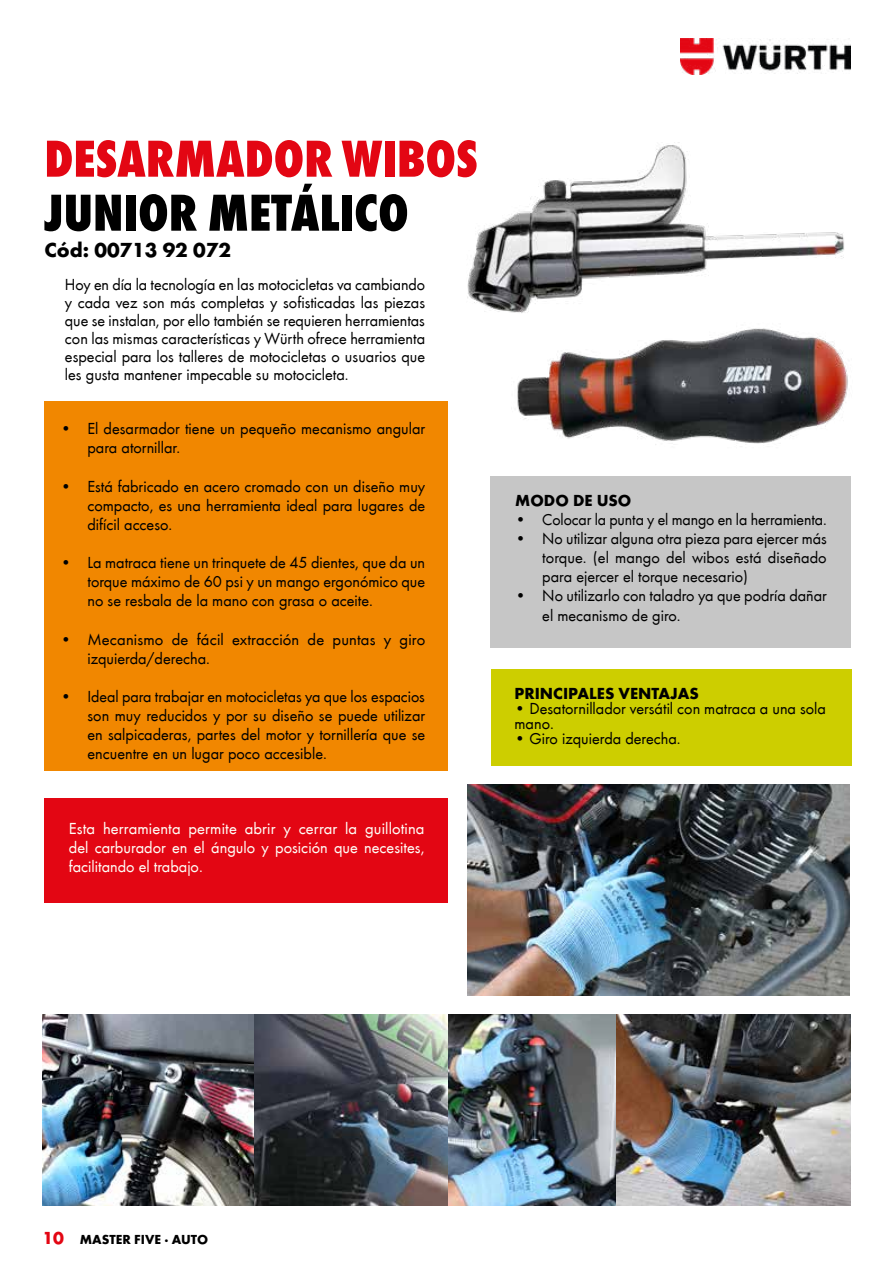
<style>
.page{position:relative;width:893px;height:1263px;background:#fff}
.page>*{position:absolute;margin:0;border:0;box-sizing:border-box;transform-origin:0 0}
.t1{font:800 condensed 54px "Wuerth";color:#e30613}
.t2{font:800 condensed 54px "Wuerth";color:#000}
.t3{font:700 21px "Wuerth";color:#000}
.t4{font:16.5px/19.2px "Wuerth";color:#000;text-align:justify}
.t5{font:16.5px/19.2px "Wuerth";color:#fffef7;text-align:justify}
.t6{font:700 16.5px "Wuerth";color:#000}
.t7{font:700 13.5px "Wuerth";color:#000}
.s1{font-size:18px;color:#e30613}
</style>
<div class="page">
<img style="left:680px;top:38px;width:170px;height:37px">
<div style="left:491px;top:669px;width:361px;height:96px;background:#cdce00"></div>
<div style="left:490px;top:476px;width:360px;height:171px;background:#c6c6c6"></div>
<div style="left:44px;top:798px;width:404px;height:104px;background:#e30613"></div>
<div style="left:44px;top:401px;width:404px;height:370px;background:#f18700"></div>
<img style="left:467px;top:142px;width:381px;height:303px">
<img style="left:468px;top:784px;width:381px;height:211px">
<img style="left:43px;top:1014px;width:807px;height:192px">
<h1 class="t1" style="left:44px;top:121px;width:435px">DESARMADOR WIBOS</h1>
<h1 class="t2" style="left:44px;top:175px;width:366px">JUNIOR METÁLICO</h1>
<p class="t3" style="left:44px;top:234px;width:188px">Cód: 00713 92 072</p>
<p class="t4" style="left:65px;top:275px;width:362px;line-height:18px">Hoy en día la tecnología en las motocicletas va cambiando y cada vez son más completas y sofisticadas las piezas que se instalan, por ello también se requieren herramientas con las mismas características y Würth ofrece herramienta especial para los talleres de motocicletas o usuarios que les gusta mantener impecable su motocicleta.</p>
<p class="t4" style="left:88px;top:418px;width:339px;text-indent:-27px">• El desarmador tiene un pequeño mecanismo angular para atornillar.</p>
<p class="t4" style="left:88px;top:476px;width:339px;text-indent:-27px">• Está fabricado en acero cromado con un diseño muy compacto, es una herramienta ideal para lugares de difícil acceso.</p>
<p class="t4" style="left:88px;top:552px;width:339px;text-indent:-27px">• La matraca tiene un trinquete de 45 dientes, que da un torque máximo de 60 psi y un mango ergonómico que no se resbala de la mano con grasa o aceite.</p>
<p class="t4" style="left:88px;top:629px;width:339px;text-indent:-27px">• Mecanismo de fácil extracción de puntas y giro izquierda/derecha.</p>
<p class="t4" style="left:88px;top:686px;width:339px;text-indent:-27px">• Ideal para trabajar en motocicletas ya que los espacios son muy reducidos y por su diseño se puede utilizar en salpicaderas, partes del motor y tornillería que se encuentre en un lugar poco accesible.</p>
<p class="t5" style="left:69px;top:818px;width:357px">Esta herramienta permite abrir y cerrar la guillotina del carburador en el ángulo y posición que necesites, facilitando el trabajo.</p>
<p class="t6" style="left:515px;top:488px;width:118px">MODO DE USO</p>
<p class="t4" style="left:515px;top:509px;width:313px">• Colocar la punta y el mango en la herramienta.</p>
<p class="t4" style="left:542px;top:528px;width:286px;text-indent:-27px">• No utilizar alguna otra pieza para ejercer más torque. (el mango del wibos está diseñado para ejercer el torque necesario)</p>
<p class="t4" style="left:542px;top:585px;width:286px;text-indent:-27px">• No utilizarlo con taladro ya que podría dañar el mecanismo de giro.</p>
<p class="t6" style="left:514px;top:681px;width:186px">PRINCIPALES VENTAJAS</p>
<p class="t4" style="left:514px;top:700px;width:313px;line-height:15px">• Desatornillador versátil con matraca a una sola mano.</p>
<p class="t4" style="left:514px;top:728px;width:168px">• Giro izquierda derecha.</p>
<p class="t7" style="left:43px;top:1229px;width:167px"><span class="s1">10</span> MASTER FIVE · AUTO</p>
</div>
